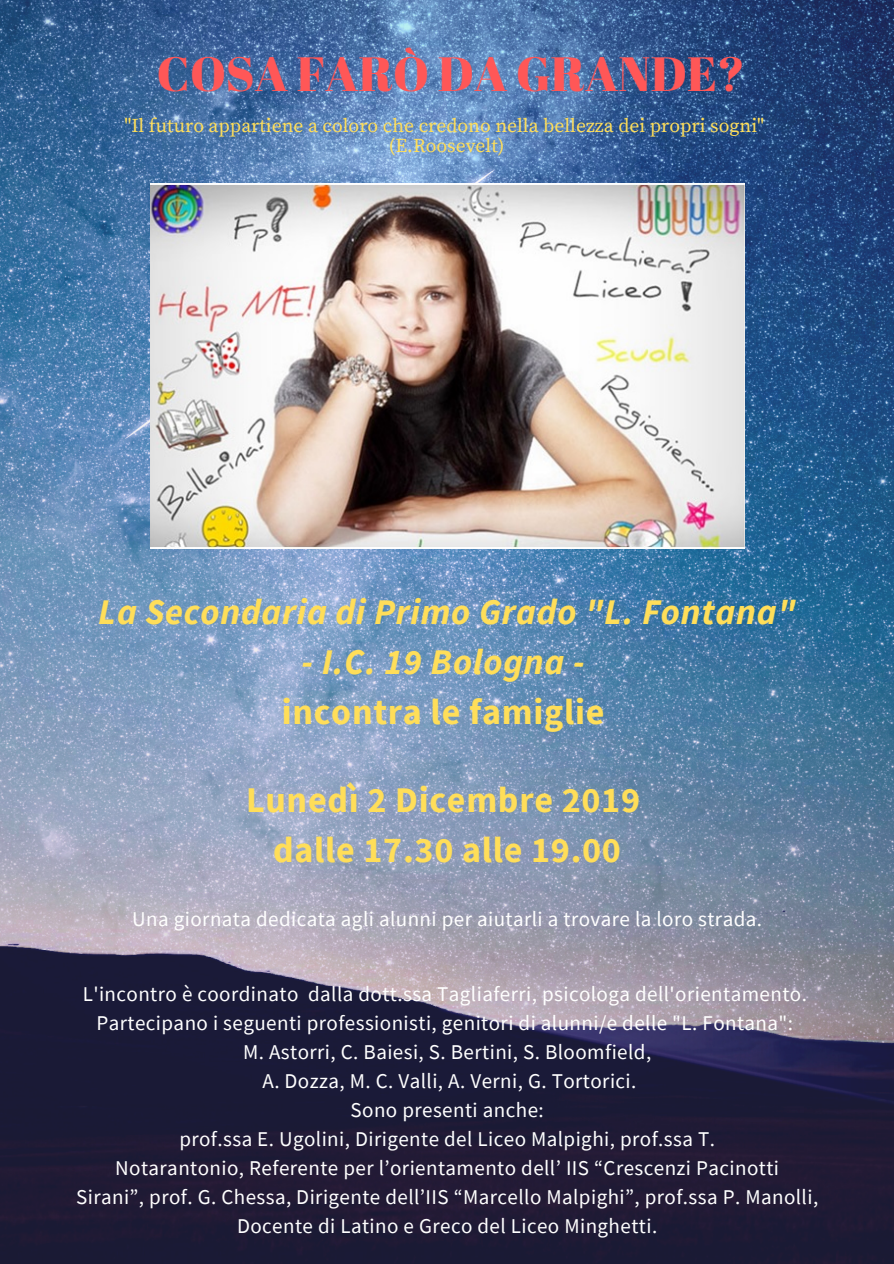
<style>
.page{position:relative;width:894px;height:1264px;background:#fff}
.page>*{position:absolute;margin:0;border:0;box-sizing:border-box;transform-origin:0 0}
.t1{font:48px "Abril Fatface";color:#ff5757}
.t2{font:700 36px/50.2px "Source Sans Pro";letter-spacing:.02em;color:#ffde59;text-align:center}
.t3{font:italic 700 36px "Source Sans Pro";letter-spacing:.02em;color:#ffde59}
.t4{font:21px/29.1px "Source Sans Pro";letter-spacing:.02em;color:#fff;text-align:center}
.t5{font:19.5px/20.1px "Source Serif Pro";color:#ffde59;text-align:center}
</style>
<div class="page">
<img style="left:0;top:0;width:893px;height:1263px">
<img style="left:150px;top:183px;width:594px;height:365px">
<h1 class="t1" style="left:157px;top:40px;width:589px">COSA FARÒ DA GRANDE?</h1>
<p class="t5" style="left:124px;top:116px;width:641px">"Il futuro appartiene a coloro che credono nella bellezza dei propri sogni" (E.Roosevelt)</p>
<h2 class="t3" style="left:98px;top:588px;width:698px">La Secondaria di Primo Grado "L. Fontana"</h2>
<h2 class="t3" style="left:301px;top:638px;width:284px">- I.C. 19 Bologna -</h2>
<h2 class="t2" style="left:281px;top:686px;width:324px">incontra le famiglie</h2>
<h2 class="t2" style="left:246px;top:774px;width:395px">Lunedì 2 Dicembre 2019 dalle 17.30 alle 19.00</h2>
<p class="t4" style="left:132px;top:903px;width:631px">Una giornata dedicata agli alunni per aiutarli a trovare la loro strada.</p>
<p class="t4" style="left:76px;top:978px;width:743px">L'incontro è coordinato dalla dott.ssa Tagliaferri, psicologa dell'orientamento.<br>Partecipano i seguenti professionisti, genitori di alunni/e delle "L. Fontana":<br>M. Astorri, C. Baiesi, S. Bertini, S. Bloomfield,<br>A. Dozza, M. C. Valli, A. Verni, G. Tortorici.<br>Sono presenti anche:<br>prof.ssa E. Ugolini, Dirigente del Liceo Malpighi, prof.ssa T.<br>Notarantonio, Referente per l’orientamento dell’ IIS “Crescenzi Pacinotti<br>Sirani”, prof. G. Chessa, Dirigente dell’IIS “Marcello Malpighi”, prof.ssa P. Manolli, Docente di Latino e Greco del Liceo Minghetti.</p>
</div>
